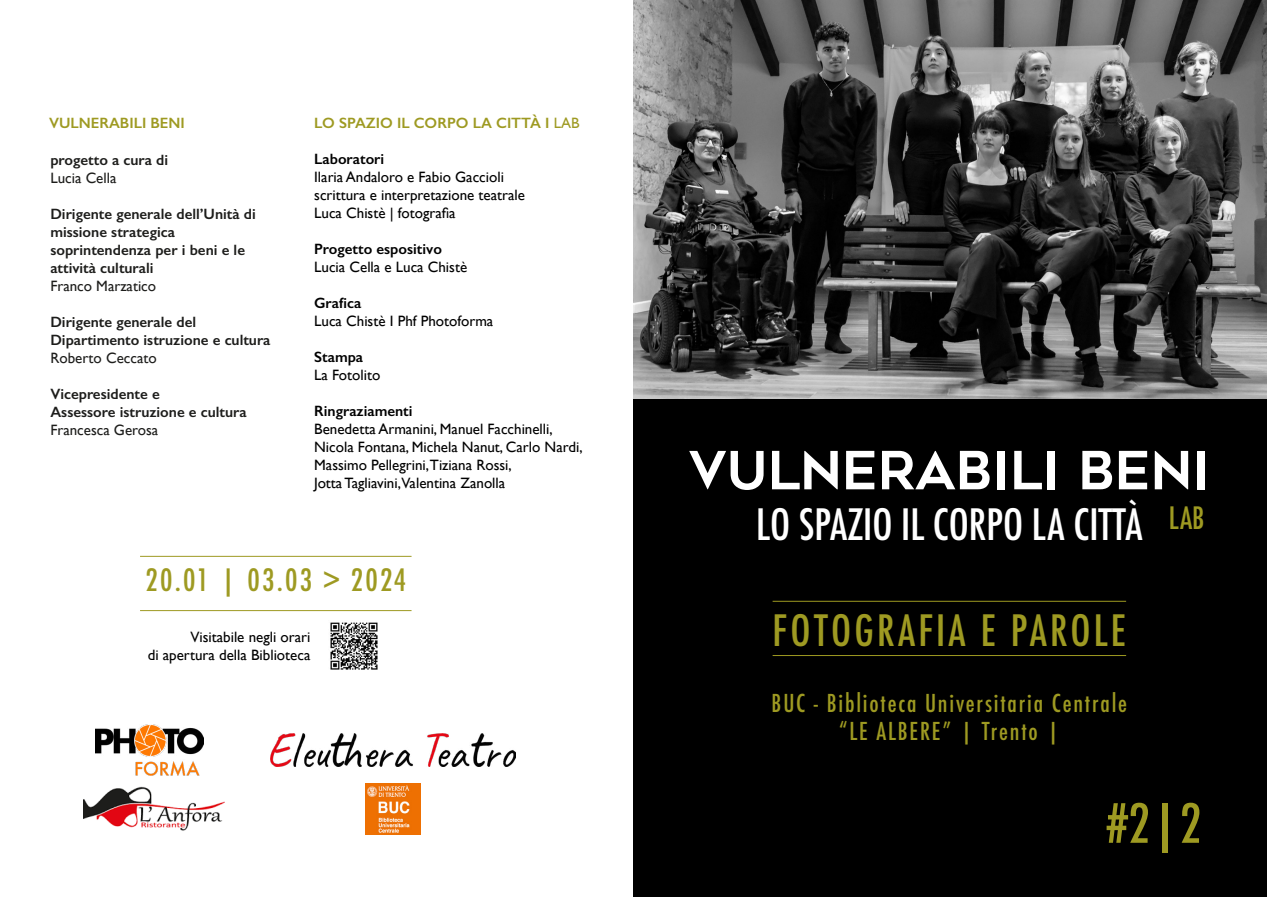
<style>
.page{position:relative;width:1267px;height:897px;background:#fff}
.page>*{position:absolute;margin:0;border:0;box-sizing:border-box;transform-origin:0 0}
.t1{font:52.5px "Geometos";color:#fff}
.t2{font:500 condensed 52.5px "Futura";color:#9e9a22}
.t3{font:500 condensed 42px "Futura";color:#fff}
.t4{font:500 condensed 42px "Futura";letter-spacing:.075em;color:#9e9a22}
.t5{font:500 condensed 30px "Futura";letter-spacing:.075em;color:#9e9a22}
.t6{font:500 condensed 24px "Futura";letter-spacing:.075em;color:#9e9a22}
.t7{font:15px/18px "Gill Sans";color:#000}
.t8{font:600 15px/18px "Gill Sans";color:#1d1d1b}
.t9{font:600 15px "Gill Sans";color:#000}
.t10{font:15px "Gill Sans";color:#1d1d1b}
.t11{font:600 15px "Gill Sans";color:#9e9a22}
.s1{font-weight:400}
</style>
<div class="page">
<img style="left:633px;top:0;width:633px;height:399px">
<div style="left:633px;top:399px;width:633px;height:497px;background:#000"></div>
<hr style="left:140px;top:556px;width:271px;height:1px;background:#9e9a22">
<hr style="left:772px;top:600px;width:354px;height:1px;background:#9e9a22">
<hr style="left:140px;top:610px;width:271px;height:1px;background:#9e9a22">
<hr style="left:772px;top:655px;width:354px;height:1px;background:#9e9a22">
<img style="left:365px;top:783px;width:56px;height:51px">
<img style="left:83px;top:786px;width:142px;height:45px">
<img style="left:96px;top:724px;width:107px;height:51px">
<img style="left:270px;top:733px;width:246px;height:33px">
<img style="left:330px;top:622px;width:48px;height:48px">
<p class="t11" style="left:49px;top:114px;width:137px">VULNERABILI BENI</p>
<p class="t8" style="left:50px;top:150px;width:119px">progetto a cura di</p>
<p class="t10" style="left:50px;top:169px;width:68px">Lucia Cella</p>
<p class="t8" style="left:50px;top:204px;width:207px">Dirigente generale dell’Unità di missione strategica soprintendenza per i beni e le attività culturali</p>
<p class="t10" style="left:50px;top:277px;width:107px">Franco Marzatico</p>
<p class="t8" style="left:50px;top:312px;width:222px">Dirigente generale del<br>Dipartimento istruzione e cultura</p>
<p class="t10" style="left:50px;top:349px;width:108px">Roberto Ceccato</p>
<p class="t8" style="left:50px;top:384px;width:198px">Vicepresidente e<br>Assessore istruzione e cultura</p>
<p class="t10" style="left:50px;top:421px;width:109px">Francesca Gerosa</p>
<p class="t11" style="left:314px;top:114px;width:267px">LO SPAZIO IL CORPO LA CITTÀ I <span class="s1">LAB</span></p>
<p class="t9" style="left:314px;top:150px;width:72px">Laboratori</p>
<p class="t7" style="left:314px;top:168px;width:212px">Ilaria Andaloro e Fabio Gaccioli scrittura e interpretazione teatrale</p>
<p class="t7" style="left:314px;top:204px;width:143px">Luca Chistè | fotografia</p>
<p class="t9" style="left:314px;top:240px;width:129px">Progetto espositivo</p>
<p class="t7" style="left:314px;top:258px;width:154px">Lucia Cella e Luca Chistè</p>
<p class="t9" style="left:314px;top:294px;width:49px">Grafica</p>
<p class="t7" style="left:314px;top:312px;width:180px">Luca Chistè I Phf Photoforma</p>
<p class="t9" style="left:314px;top:348px;width:50px">Stampa</p>
<p class="t7" style="left:314px;top:366px;width:68px">La Fotolito</p>
<p class="t9" style="left:314px;top:402px;width:100px">Ringraziamenti</p>
<p class="t7" style="left:314px;top:420px;width:270px">Benedetta Armanini, Manuel Facchinelli, Nicola Fontana, Michela Nanut, Carlo Nardi, Massimo Pellegrini,Tiziana Rossi,<br>Jotta Tagliavini,Valentina Zanolla</p>
<p class="t5" style="left:145px;top:560px;width:262px">20.01 | 03.03 &gt; 2024</p>
<p class="t7" style="left:148px;top:627px;width:164px;text-align:right">Visitabile negli orari<br>di apertura della Biblioteca</p>
<p class="t1" style="left:688px;top:441px;width:523px">VULNERABILI BENI</p>
<p class="t3" style="left:756px;top:497px;width:388px">LO SPAZIO IL CORPO LA CITTÀ</p>
<p class="t5" style="left:1168px;top:498px;width:37px">LAB</p>
<p class="t4" style="left:772px;top:603px;width:355px">FOTOGRAFIA E PAROLE</p>
<p class="t6" style="left:771px;top:687px;width:357px">BUC - Biblioteca Universitaria Centrale</p>
<p class="t6" style="left:838px;top:716px;width:223px">“LE ALBERE” | Trento |</p>
<p class="t2" style="left:1106px;top:789px;width:96px">#2|2</p>
</div>
